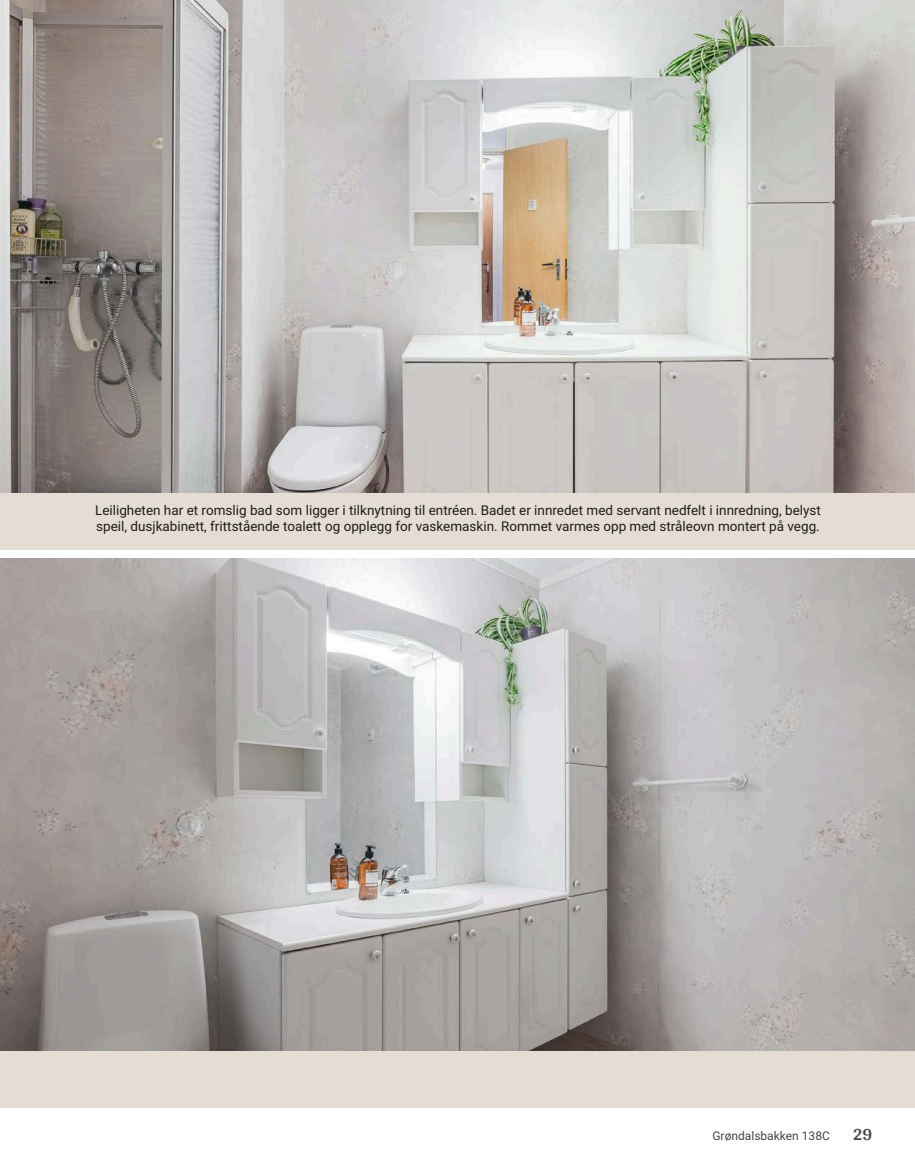
<style>
.page{position:relative;width:915px;height:1172px;background:#fff}
.page>*{position:absolute;margin:0;border:0;box-sizing:border-box;transform-origin:0 0}
.t1{font:700 18px "Arya";color:#414749}
.t2{font:13.5px/16.5px "Roboto Vitec";color:#1d1d1b}
.t3{font:12px "Roboto Vitec";color:#414749}
</style>
<div class="page">
<div style="left:0;top:492px;width:914px;height:58px;background:#e5dcd4"></div>
<div style="left:0;top:1050px;width:914px;height:58px;background:#e5dcd4"></div>
<img style="left:0;top:0;width:914px;height:492px">
<img style="left:0;top:558px;width:914px;height:492px">
<p class="t2" style="left:95px;top:501px;width:727px">Leiligheten har et romslig bad som ligger i tilknytning til entréen. Badet er innredet med servant nedfelt i innredning, belyst speil, dusjkabinett, frittstående toalett og opplegg for vaskemaskin. Rommet varmes opp med stråleovn montert på vegg.</p>
<p class="t3" style="left:712px;top:1127px;width:119px">Grøndalsbakken 138C</p>
<h1 class="t1" style="left:852px;top:1123px;width:21px">29</h1>
</div>
